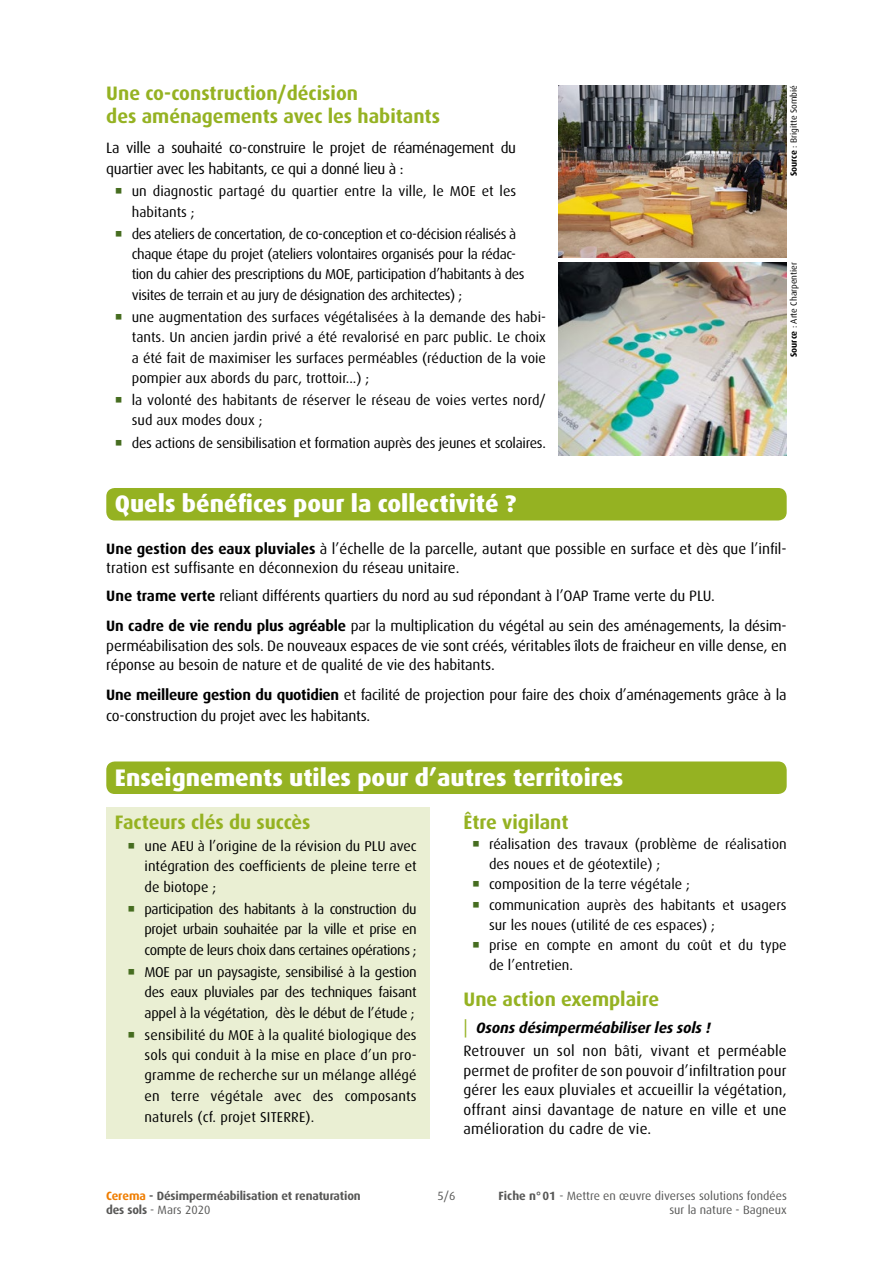
<style>
.page{position:relative;width:893px;height:1263px;background:#fff}
.page>*{position:absolute;margin:0;border:0;box-sizing:border-box;transform-origin:0 0}
.Titre_1{font:800 24px "Dax OT";color:#fff}
.Titre_2{font:700 19.5px/23.4px "Dax OT";color:#95b222}
.corps_de_texte{font:15px/19.5px "Dax OT";letter-spacing:-.01em;color:#000}
.t1{font:italic 700 15px "Dax OT";letter-spacing:-.01em;color:#000}
.t2{font:14.25px/20.2px "Dax OT";letter-spacing:-.01em;color:#000}
.t3{font:14.25px/20.2px "Dax OT";letter-spacing:-.03em;color:#000}
.t4{font:14.25px "Dax OT";letter-spacing:.01em;color:#000}
.t5{font:12px/14.4px "Dax OT";color:#575756;text-align:right}
.t6{font:700 12px/14.4px "Dax OT";letter-spacing:-.01em;color:#575756}
.Source{font:9px "Dax OT";color:#000}
.s1{font-weight:700}
.s2{color:#ef7d00}
.s3{font-weight:400}
</style>
<div class="page">
<div style="left:106px;top:807px;width:323px;height:331px;background:#eaefd3"></div>
<div style="left:106px;top:488px;width:681px;height:32px;background:#95b222;border-radius:9px"></div>
<div style="left:106px;top:761px;width:681px;height:33px;background:#95b222;border-radius:9px"></div>
<img style="left:559px;top:262px;width:228px;height:193px">
<img style="left:559px;top:85px;width:228px;height:172px">
<p class="Titre_2" style="left:106px;top:82px;width:335px">Une co-construction/décision<br>des aménagements avec les habitants</p>
<p class="corps_de_texte" style="left:106px;top:137px;width:411px;line-height:21px">La ville a souhaité co-construire le projet de réaménagement du quartier avec les habitants, ce qui a donné lieu à :</p>
<p class="t2" style="left:132px;top:181px;width:386px">un diagnostic partagé du quartier entre la ville, le MOE et les habitants ;</p>
<p class="t3" style="left:132px;top:224px;width:394px">des ateliers de concertation, de co-conception et co-décision réalisés à chaque étape du projet (ateliers volontaires organisés pour la rédac&shy;tion du cahier des prescriptions du MOE, participation d’habitants à des visites de terrain et au jury de désignation des architectes) ;</p>
<p class="t2" style="left:132px;top:307px;width:416px;text-align:justify">une augmentation des surfaces végétalisées à la demande des habi&shy;tants. Un ancien jardin privé a été revalorisé en parc public. Le choix a été fait de maximiser les surfaces perméables (réduction de la voie pompier aux abords du parc, trottoir...) ;</p>
<p class="t2" style="left:132px;top:390px;width:416px">la volonté des habitants de réserver le réseau de voies vertes nord/ sud aux modes doux ;</p>
<p class="t2" style="left:132px;top:433px;width:416px">des actions de sensibilisation et formation auprès des jeunes et scolaires.</p>
<p class="Source" style="left:789px;top:176px;width:93px;rotate:-90deg"><span class="s1">Source</span> : Brigitte Sombié</p>
<p class="Source" style="left:789px;top:357px;width:96px;rotate:-90deg"><span class="s1">Source</span> : Arte Charpentier</p>
<p class="Titre_1" style="left:115px;top:490px;width:403px">Quels bénéfices pour la collectivité ?</p>
<p class="corps_de_texte" style="left:106px;top:539px;width:682px"><span class="s1">Une gestion des eaux pluviales</span> à l’échelle de la parcelle, autant que possible en surface et dès que l’infil&shy;tration est suffisante en déconnexion du réseau unitaire.</p>
<p class="corps_de_texte" style="left:106px;top:586px;width:610px"><span class="s1">Une trame verte</span> reliant différents quartiers du nord au sud répondant à l’OAP Trame verte du PLU.</p>
<p class="corps_de_texte" style="left:106px;top:616px;width:682px;text-align:justify"><span class="s1">Un cadre de vie rendu plus agréable</span> par la multiplication du végétal au sein des aménagements, la désim&shy;perméabilisation des sols. De nouveaux espaces de vie sont créés, véritables îlots de fraicheur en ville dense, en réponse au besoin de nature et de qualité de vie des habitants.</p>
<p class="corps_de_texte" style="left:106px;top:685px;width:682px;line-height:21px"><span class="s1">Une meilleure gestion du quotidien</span> et facilité de projection pour faire des choix d’aménagements grâce à la co-construction du projet avec les habitants.</p>
<p class="Titre_1" style="left:115px;top:764px;width:510px">Enseignements utiles pour d’autres territoires</p>
<p class="Titre_2" style="left:115px;top:810px;width:197px">Facteurs clés du succès</p>
<p class="t2" style="left:145px;top:836px;width:274px;text-align:justify">une AEU à l’origine de la révision du PLU avec intégration des coefficients de pleine terre et de biotope ;</p>
<p class="t2" style="left:145px;top:899px;width:274px;text-align:justify">participation des habitants à la construction du projet urbain souhaitée par la ville et prise en compte de leurs choix dans certaines opérations ;</p>
<p class="t2" style="left:145px;top:962px;width:274px;text-align:justify">MOE par un paysagiste, sensibilisé à la gestion des eaux pluviales par des techniques faisant appel à la végétation, dès le début de l’étude ;</p>
<p class="t2" style="left:145px;top:1025px;width:274px;text-align:justify">sensibilité du MOE à la qualité biologique des sols qui conduit à la mise en place d’un pro&shy;gramme de recherche sur un mélange allégé en terre végétale avec des composants</p>
<p class="t4" style="left:145px;top:1109px;width:171px">naturels (cf. projet SITERRE).</p>
<p class="Titre_2" style="left:463px;top:810px;width:107px">Être vigilant</p>
<p class="t2" style="left:489px;top:835px;width:299px;line-height:19.5px">réalisation des travaux (problème de réalisation des noues et de géotextile) ;</p>
<p class="t2" style="left:489px;top:874px;width:202px">composition de la terre végétale ;</p>
<p class="t2" style="left:489px;top:895px;width:299px;line-height:19.5px">communication auprès des habitants et usagers sur les noues (utilité de ces espaces) ;</p>
<p class="t2" style="left:489px;top:935px;width:299px;line-height:19.5px">prise en compte en amont du coût et du type de l’entretien.</p>
<p class="Titre_2" style="left:463px;top:988px;width:197px">Une action exemplaire</p>
<p class="t1" style="left:476px;top:1019px;width:236px">Osons désimperméabiliser les sols !</p>
<p class="corps_de_texte" style="left:463px;top:1041px;width:325px;text-align:justify">Retrouver un sol non bâti, vivant et perméable permet de profiter de son pouvoir d’infiltration pour gérer les eaux pluviales et accueillir la végétation, offrant ainsi davantage de nature en ville et une amélioration du cadre de vie.</p>
<p class="t5" style="left:437px;top:1189px;width:19px">5/6</p>
<p class="t6" style="left:106px;top:1188px;width:256px"><span class="s2">Cerema</span> - Désimperméabilisation et renaturation des sols <span class="s3">- Mars 2020</span></p>
<p class="t5" style="left:498px;top:1189px;width:290px"><span class="s1">Fiche n°01</span> - Mettre en œuvre diverses solutions fondées sur la nature - Bagneux</p>
</div>
